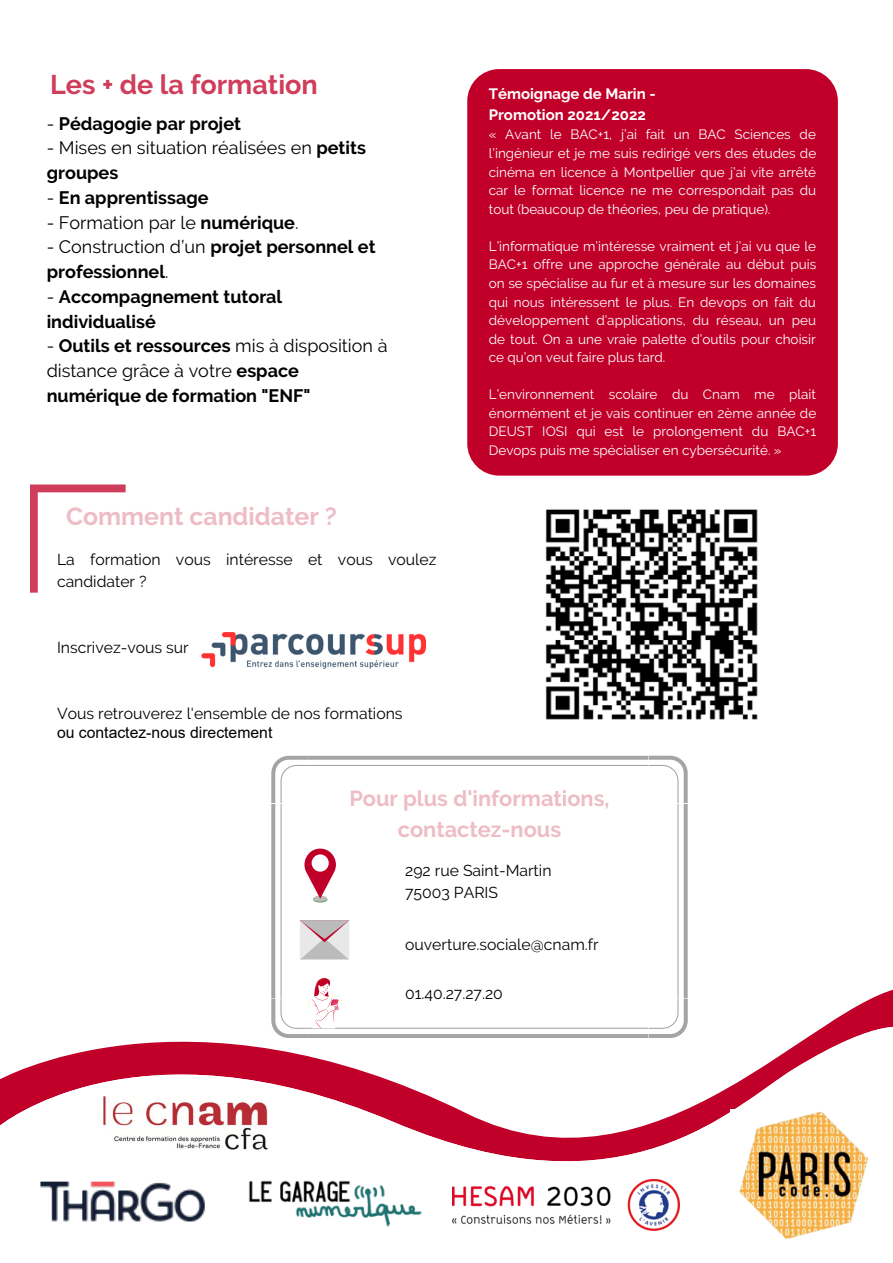
<style>
.page{position:relative;width:893px;height:1263px;background:#fff}
.page>*{position:absolute;margin:0;border:0;box-sizing:border-box;transform-origin:0 0}
.t1{font:700 27px "Raleway";color:#cf3d5b}
.t2{font:700 24.75px "Raleway";color:#eebcc6}
.t3{font:700 21.75px/30.4px "Raleway";color:#eebcc6;text-align:center}
.t4{font:700 18px/24.8px "Raleway";color:#000}
.t5{font:18px/24.8px "Raleway";color:#000}
.t6{font:15.75px/21.9px "Raleway";color:#000}
.t7{font:15.75px "Arial";color:#000}
.t8{font:700 15px/20.9px "Raleway";color:#fff}
.t9{font:13.5px/18.5px "Raleway";color:#fff;text-align:justify}
.s1{font-weight:400}
.s2{font-weight:700}
</style>
<div class="page">
<svg style="left:0;top:1012px;width:893px;height:113px"></svg>
<svg style="left:1px;top:1056px;width:892px;height:157px"></svg>
<svg style="left:271px;top:756px;width:417px;height:282px"></svg>
<div style="left:313px;top:896px;width:14px;height:6px;background:#bcbbbc;border-radius:50%"></div>
<svg style="left:304px;top:848px;width:32px;height:51px"></svg>
<div style="left:312px;top:854px;width:17px;height:18px;background:#fff;border-radius:50%"></div>
<svg style="left:300px;top:920px;width:49px;height:39px;background:#d0c7c9"></svg>
<div style="left:467px;top:69px;width:371px;height:407px;background:#c1002a;border-radius:32px"></div>
<svg style="left:30px;top:484px;width:96px;height:109px"></svg>
<svg style="left:307px;top:977px;width:35px;height:51px"></svg>
<img style="left:452px;top:1179px;width:227px;height:52px">
<img style="left:247px;top:1177px;width:178px;height:50px">
<img style="left:202px;top:632px;width:223px;height:37px">
<img style="left:27px;top:1168px;width:197px;height:54px">
<img style="left:545px;top:509px;width:213px;height:211px">
<img style="left:730px;top:1109px;width:147px;height:130px">
<img style="left:104px;top:1096px;width:163px;height:53px">
<h1 class="t1" style="left:50px;top:69px;width:269px">Les + de la formation</h1>
<h3 class="t4" style="left:47px;top:111px;width:196px"><span class="s1">-</span> Pédagogie par projet</h3>
<h3 class="t5" style="left:47px;top:136px;width:321px">- Mises en situation réalisées en <span class="s2">petits groupes</span></h3>
<h3 class="t4" style="left:47px;top:185px;width:163px"><span class="s1">-</span> En apprentissage</h3>
<h3 class="t5" style="left:47px;top:210px;width:253px">- Formation par le <span class="s2">numérique</span>.</h3>
<h3 class="t4" style="left:47px;top:235px;width:330px"><span class="s1">- Construction d’un</span> projet personnel et professionnel<span class="s1">.</span></h3>
<h3 class="t4" style="left:47px;top:284px;width:237px"><span class="s1">-</span> Accompagnement tutoral individualisé</h3>
<h3 class="t4" style="left:47px;top:334px;width:342px"><span class="s1">-</span> Outils et ressources <span class="s1">mis à disposition à distance grâce à votre</span> espace numérique de formation "ENF"</h3>
<h2 class="t2" style="left:66px;top:502px;width:272px">Comment candidater ?</h2>
<p class="t6" style="left:57px;top:549px;width:381px">La formation vous intéresse et vous voulez candidater ?</p>
<p class="t6" style="left:57px;top:636px;width:133px">Inscrivez-vous sur</p>
<p class="t6" style="left:57px;top:702px;width:347px">Vous retrouverez l'ensemble de nos formations</p>
<p class="t7" style="left:57px;top:723px;width:217px">ou contactez-nous directement</p>
<p class="t8" style="left:489px;top:83px;width:168px">Témoignage de Marin -<br>Promotion 2021/2022</p>
<p class="t9" style="left:489px;top:125px;width:329px">« Avant le BAC+1, j’ai fait un BAC Sciences de l’ingénieur et je me suis redirigé vers des études de cinéma en licence à Montpellier que j’ai vite arrêté car le format licence ne me correspondait pas du tout (beaucoup de théories, peu de pratique).</p>
<p class="t9" style="left:489px;top:237px;width:329px">L’informatique m’intéresse vraiment et j’ai vu que le BAC+1 offre une approche générale au début puis on se spécialise au fur et à mesure sur les domaines qui nous intéressent le plus. En devops on fait du développement d’applications, du réseau, un peu de tout. On a une vraie palette d’outils pour choisir ce qu’on veut faire plus tard.</p>
<p class="t9" style="left:489px;top:385px;width:329px">L’environnement scolaire du Cnam me plait énormément et je vais continuer en 2ème année de DEUST IOSI qui est le prolongement du BAC+1<br>Devops puis me spécialiser en cybersécurité. »</p>
<h3 class="t3" style="left:349px;top:783px;width:262px">Pour plus d'informations, contactez-nous</h3>
<p class="t6" style="left:405px;top:860px;width:148px">292 rue Saint-Martin<br>75003 PARIS</p>
<p class="t6" style="left:405px;top:933px;width:195px">ouverture.sociale@cnam.fr</p>
<p class="t6" style="left:405px;top:982px;width:99px">01.40.27.27.20</p>
</div>
